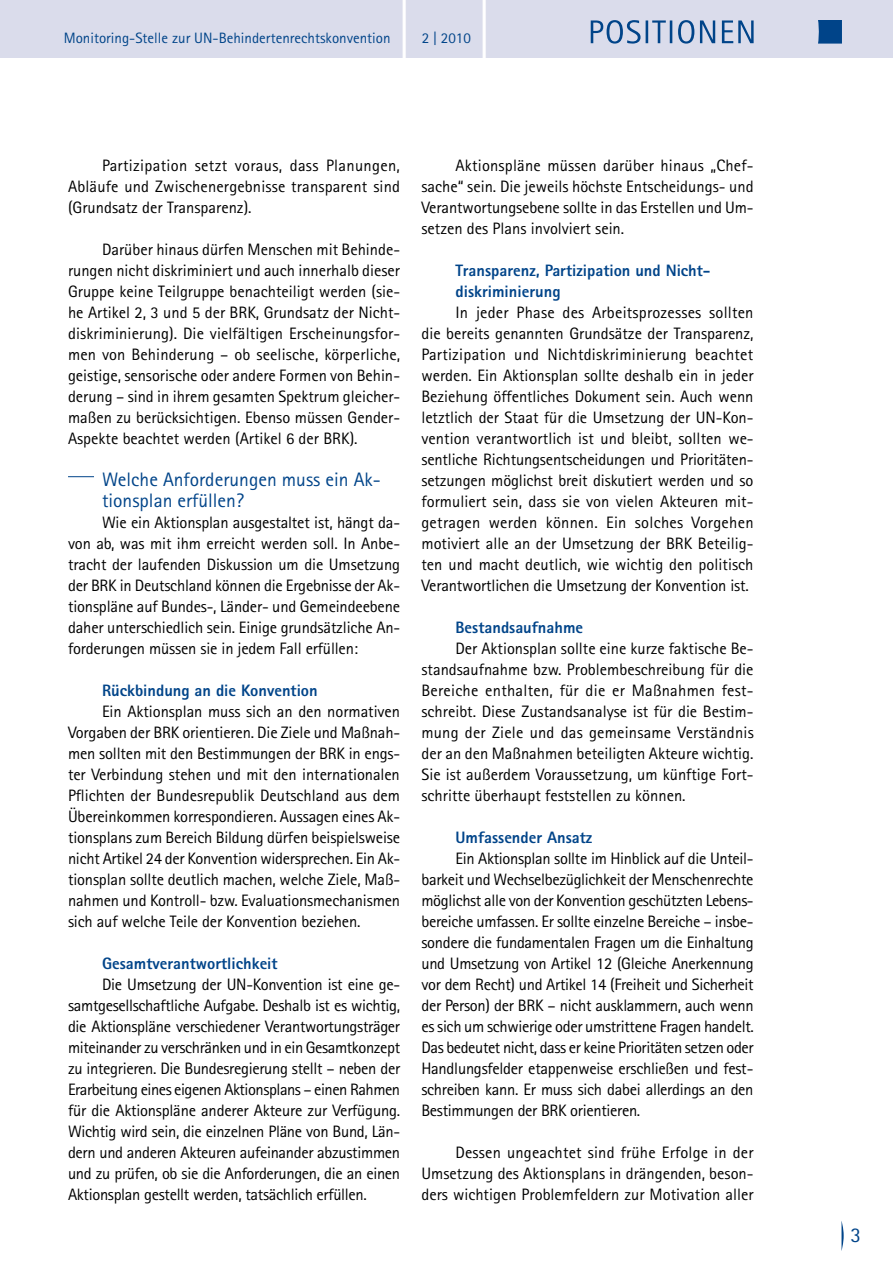
<style>
.page{position:relative;width:893px;height:1263px;background:#fff}
.page>*{position:absolute;margin:0;border:0;box-sizing:border-box;transform-origin:0 0}
.t1{font:82.5px "Rotis Sans Serif";color:#fff;scale:.55 1}
.t2{font:21px "Rotis Sans Serif";color:#004489}
.t3{font:19.5px/21px "Rotis Sans Serif";color:#004489}
.t4{font:16.5px/21px "Rotis Sans Serif";letter-spacing:-.005em;color:#000;text-align:justify}
.t5{font:800 16.5px/21px "Rotis Sans Serif";color:#004489}
.t6{font:15px "Rotis Sans Serif";color:#004489}
</style>
<div class="page">
<div style="left:0;top:0;width:893px;height:57px;background:#dadceb"></div>
<svg style="left:818px;top:20px;width:24px;height:24px"></svg>
<svg style="left:591px;top:20px;width:103px;height:24px"></svg>
<svg style="left:700px;top:20px;width:15px;height:23px"></svg>
<svg style="left:722px;top:20px;width:32px;height:23px"></svg>
<svg style="left:68px;top:476px;width:26px;height:1px"></svg>
<svg style="left:841px;top:1221px;width:3px;height:30px"></svg>
<p class="t6" style="left:64px;top:29px;width:328px">Monitoring-Stelle zur UN-Behindertenrechtskonvention</p>
<h1 class="t1" style="left:398px;top:-29px;width:23px">|</h1>
<p class="t6" style="left:422px;top:29px;width:51px">2 | 2010</p>
<h1 class="t1" style="left:479px;top:-29px;width:23px">|</h1>
<p class="t4" style="left:68px;top:154px;width:333px;text-indent:34px">Partizipation setzt voraus, dass Planungen, Abläufe und Zwischenergebnisse transparent sind (Grundsatz der transparenz).</p>
<p class="t4" style="left:68px;top:238px;width:334px;text-indent:34px">Darüber hinaus dürfen Menschen mit Behinde&shy;rungen nicht diskriminiert und auch innerhalb dieser Gruppe keine teilgruppe benachteiligt werden (sie&shy;he Artikel 2, 3 und 5 der BRK, Grundsatz der Nicht&shy;diskriminierung). Die vielfältigen erscheinungsfor&shy;men von Behinderung – ob seelische, körperliche, geistige, sensorische oder andere Formen von Behin&shy;derung – sind in ihrem gesamten Spektrum gleicher&shy;maßen zu berücksichtigen. ebenso müssen Gender-Aspekte beachtet werden (Artikel 6 der BRK).</p>
<h3 class="t3" style="left:102px;top:468px;width:279px">Welche Anforderungen muss ein Ak&shy;tionsplan erfüllen?</h3>
<p class="t4" style="left:68px;top:511px;width:334px;text-indent:34px">Wie ein Aktionsplan ausgestaltet ist, hängt da&shy;von ab, was mit ihm erreicht werden soll. in Anbe&shy;tracht der laufenden Diskussion um die Umsetzung der BRK in Deutschland können die ergebnisse der Ak&shy;tionspläne auf Bundes-, Länder- und Gemeindeebene daher unterschiedlich sein. einige grundsätzliche An&shy;forderungen müssen sie in jedem Fall erfüllen:</p>
<h4 class="t5" style="left:102px;top:679px;width:217px">Rückbindung an die Konvention</h4>
<p class="t4" style="left:68px;top:700px;width:334px;text-indent:34px">ein Aktionsplan muss sich an den normativen Vorgaben der BRK orientieren. Die Ziele und Maßnah&shy;men sollten mit den Bestimmungen der BRK in engs&shy;ter Verbindung stehen und mit den internationalen Pflichten der Bundesrepublik Deutschland aus dem Übereinkommen korrespondieren. Aussagen eines Ak&shy;tionsplans zum Bereich Bildung dürfen beispielsweise nicht Artikel 24 der Konvention widersprechen. ein Ak&shy;tionsplan sollte deutlich machen, welche Ziele, Maß&shy;nahmen und Kontroll- bzw. evaluationsmechanismen sich auf welche teile der Konvention beziehen.</p>
<h4 class="t5" style="left:102px;top:952px;width:177px">Gesamtverantwortlichkeit</h4>
<p class="t4" style="left:68px;top:973px;width:334px;text-indent:34px">Die Umsetzung der UN-Konvention ist eine ge&shy;samtgesellschaftliche Aufgabe. Deshalb ist es wichtig, die Aktionspläne verschiedener Verantwortungsträger miteinander zu verschränken und in ein Gesamtkonzept zu integrieren. Die Bundesregierung stellt – neben der erarbeitung eines eigenen Aktionsplans – einen Rahmen für die Aktionspläne anderer Akteure zur Verfügung.<br>Wichtig wird sein, die einzelnen Pläne von Bund, Län&shy;dern und anderen Akteuren aufeinander abzustimmen und zu prüfen, ob sie die Anforderungen, die an einen Aktionsplan gestellt werden, tatsächlich erfüllen.</p>
<p class="t4" style="left:421px;top:154px;width:334px;text-indent:34px">Aktionspläne müssen darüber hinaus „Chef&shy;sache“ sein. Die jeweils höchste entscheidungs- und Verantwortungsebene sollte in das erstellen und Um&shy;setzen des Plans involviert sein.</p>
<h4 class="t5" style="left:455px;top:259px;width:256px">Transparenz, Partizipation und Nicht&shy;diskriminierung</h4>
<p class="t4" style="left:421px;top:301px;width:334px;text-indent:34px">in jeder Phase des Arbeitsprozesses sollten die bereits genannten Grundsätze der transparenz, Partizipation und Nichtdiskriminierung beachtet werden. ein Aktionsplan sollte deshalb ein in jeder Beziehung öffentliches Dokument sein. Auch wenn letztlich der Staat für die Umsetzung der UN-Kon&shy;vention verantwortlich ist und bleibt, sollten we&shy;sentliche Richtungsentscheidungen und Prioritäten&shy;setzungen möglichst breit diskutiert werden und so formuliert sein, dass sie von vielen Akteuren mit&shy;getragen werden können. ein solches Vorgehen motiviert alle an der Umsetzung der BRK Beteilig&shy;ten und macht deutlich, wie wichtig den politisch Verantwortlichen die Umsetzung der Konvention ist.</p>
<h4 class="t5" style="left:455px;top:616px;width:129px">Bestandsaufnahme</h4>
<p class="t4" style="left:421px;top:637px;width:334px;text-indent:34px">Der Aktionsplan sollte eine kurze faktische Be&shy;standsaufnahme bzw. Problembeschreibung für die Bereiche enthalten, für die er Maßnahmen fest&shy;schreibt. Diese Zustandsanalyse ist für die Bestim&shy;mung der Ziele und das gemeinsame Verständnis der an den Maßnahmen beteiligten Akteure wichtig.<br>Sie ist außerdem Voraussetzung, um künftige Fort&shy;schritte überhaupt feststellen zu können.</p>
<h4 class="t5" style="left:455px;top:826px;width:138px">Umfassender Ansatz</h4>
<p class="t4" style="left:421px;top:847px;width:334px;text-indent:34px">ein Aktionsplan sollte im Hinblick auf die Unteil&shy;barkeit und Wechselbezüglichkeit der Menschenrechte möglichst alle von der Konvention geschützten Lebens&shy;bereiche umfassen. er sollte einzelne Bereiche – insbe&shy;sondere die fundamentalen Fragen um die einhaltung und Umsetzung von Artikel 12 (Gleiche Anerkennung vor dem Recht) und Artikel 14 (Freiheit und Sicherheit der Person) der BRK – nicht ausklammern, auch wenn es sich um schwierige oder umstrittene Fragen handelt.<br>Das bedeutet nicht, dass er keine Prioritäten setzen oder Handlungsfelder etappenweise erschließen und fest&shy;schreiben kann. er muss sich dabei allerdings an den Bestimmungen der BRK orientieren.</p>
<p class="t4" style="left:421px;top:1141px;width:334px;text-indent:34px">Dessen ungeachtet sind frühe erfolge in der Umsetzung des Aktionsplans in drängenden, beson&shy;ders wichtigen Problemfeldern zur Motivation aller</p>
<p class="t2" style="left:850px;top:1222px;width:12px">3</p>
</div>
